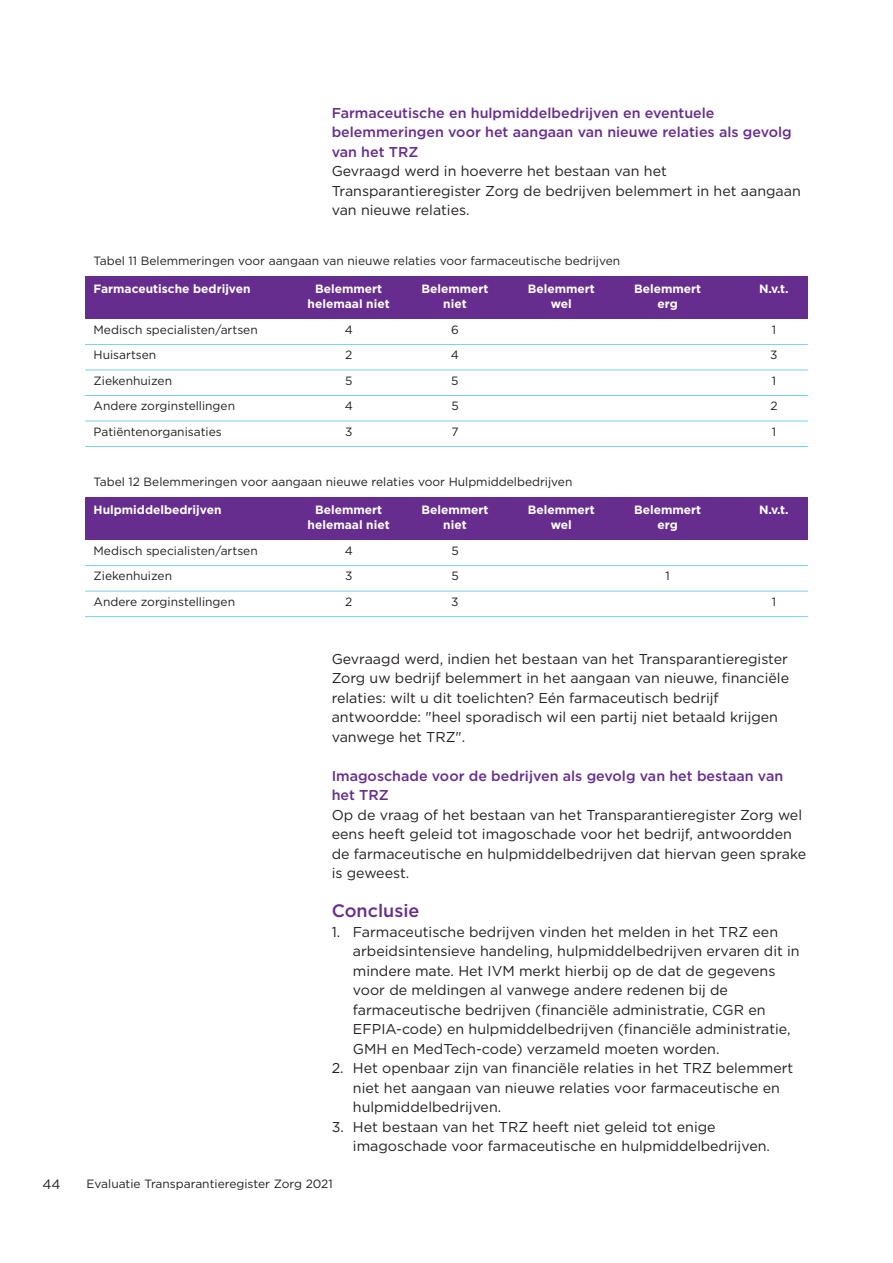
<style>
.page{position:relative;width:893px;height:1263px;background:#fff}
.page>*{position:absolute;margin:0;border:0;box-sizing:border-box;transform-origin:0 0}
.t1{font:500 18px "Gotham";color:#662d8e}
.t2{font:14.25px/19.5px "Gotham";color:#231f20}
.t3{font:500 14.25px/19.5px "Gotham";color:#662d8e}
.t4{font:13.5px "Gotham";color:#231f20}
.t5{font:12px "Gotham";color:#231f20}
.t6{font:700 12px "Gotham";color:#fff}
.s1{font-weight:700;color:#fff}
</style>
<div class="page">
<div style="left:85px;top:276px;width:723px;height:43px;background:#662d8e"></div>
<hr style="left:85px;top:344px;width:723px;height:1px;background:#79d1eb">
<hr style="left:85px;top:370px;width:723px;height:1px;background:#79d1eb">
<hr style="left:85px;top:395px;width:723px;height:1px;background:#79d1eb">
<hr style="left:85px;top:421px;width:723px;height:1px;background:#79d1eb">
<hr style="left:85px;top:446px;width:723px;height:1px;background:#79d1eb">
<div style="left:85px;top:497px;width:723px;height:43px;background:#662d8e"></div>
<hr style="left:85px;top:565px;width:723px;height:1px;background:#79d1eb">
<hr style="left:85px;top:591px;width:723px;height:1px;background:#79d1eb">
<hr style="left:85px;top:616px;width:723px;height:1px;background:#79d1eb">
<p class="t3" style="left:332px;top:104px;width:462px">Farmaceutische en hulpmiddelbedrijven en eventuele belemmeringen voor het aangaan van nieuwe relaties als gevolg van het TRZ</p>
<p class="t2" style="left:332px;top:163px;width:471px">Gevraagd werd in hoeverre het bestaan van het<br>Transparantieregister Zorg de bedrijven belemmert in het aangaan van nieuwe relaties.</p>
<p class="t5" style="left:94px;top:256px;width:528px">Tabel 11 Belemmeringen voor aangaan van nieuwe relaties voor farmaceutische bedrijven</p>
<p class="t6" style="left:94px;top:285px;width:159px">Farmaceutische bedrijven</p>
<p class="t6" style="left:315px;top:285px;width:69px">Belemmert</p>
<p class="t6" style="left:421px;top:285px;width:69px">Belemmert</p>
<p class="t6" style="left:528px;top:285px;width:69px">Belemmert</p>
<p class="t6" style="left:634px;top:285px;width:69px">Belemmert</p>
<p class="t6" style="left:759px;top:285px;width:31px">N.v.t.</p>
<p class="t6" style="left:308px;top:300px;width:84px">helemaal niet</p>
<p class="t6" style="left:443px;top:300px;width:25px">niet</p>
<p class="t6" style="left:551px;top:300px;width:23px">wel</p>
<p class="t6" style="left:657px;top:300px;width:22px">erg</p>
<p class="t5" style="left:94px;top:325px;width:166px">Medisch specialisten/artsen</p>
<p class="t5" style="left:345px;top:325px;width:10px">4</p>
<p class="t5" style="left:451px;top:325px;width:9px">6</p>
<p class="t5" style="left:772px;top:325px;width:6px">1</p>
<p class="t5" style="left:94px;top:351px;width:64px">Huisartsen</p>
<p class="t5" style="left:345px;top:351px;width:9px">2</p>
<p class="t5" style="left:451px;top:351px;width:10px">4</p>
<p class="t5" style="left:770px;top:351px;width:9px">3</p>
<p class="t5" style="left:94px;top:376px;width:80px">Ziekenhuizen</p>
<p class="t5" style="left:345px;top:376px;width:9px">5</p>
<p class="t5" style="left:451px;top:376px;width:9px">5</p>
<p class="t5" style="left:772px;top:376px;width:6px">1</p>
<p class="t5" style="left:94px;top:402px;width:143px">Andere zorginstellingen</p>
<p class="t5" style="left:345px;top:402px;width:10px">4</p>
<p class="t5" style="left:451px;top:402px;width:9px">5</p>
<p class="t5" style="left:770px;top:402px;width:9px">2</p>
<p class="t5" style="left:94px;top:427px;width:130px">Patiëntenorganisaties</p>
<p class="t5" style="left:345px;top:427px;width:9px">3</p>
<p class="t5" style="left:451px;top:427px;width:9px">7</p>
<p class="t5" style="left:772px;top:427px;width:6px">1</p>
<p class="t5" style="left:94px;top:477px;width:608px">Tabel 12 Belemmeringen voor aangaan nieuwe relaties voor Hulpmiddelbedrijven<span class="s1">Hulpmiddelbedrijven</span></p>
<p class="t6" style="left:94px;top:506px;width:130px">Hulpmiddelbedrijven</p>
<p class="t6" style="left:315px;top:506px;width:69px">Belemmert</p>
<p class="t6" style="left:421px;top:506px;width:69px">Belemmert</p>
<p class="t6" style="left:528px;top:506px;width:69px">Belemmert</p>
<p class="t6" style="left:634px;top:506px;width:69px">Belemmert</p>
<p class="t6" style="left:759px;top:506px;width:31px">N.v.t.</p>
<p class="t6" style="left:308px;top:521px;width:84px">helemaal niet</p>
<p class="t6" style="left:443px;top:521px;width:25px">niet</p>
<p class="t6" style="left:551px;top:521px;width:23px">wel</p>
<p class="t6" style="left:657px;top:521px;width:22px">erg</p>
<p class="t5" style="left:94px;top:546px;width:166px">Medisch specialisten/artsen</p>
<p class="t5" style="left:345px;top:546px;width:10px">4</p>
<p class="t5" style="left:451px;top:546px;width:9px">5</p>
<p class="t5" style="left:94px;top:572px;width:80px">Ziekenhuizen</p>
<p class="t5" style="left:345px;top:572px;width:9px">3</p>
<p class="t5" style="left:451px;top:572px;width:9px">5</p>
<p class="t5" style="left:665px;top:572px;width:6px">1</p>
<p class="t5" style="left:94px;top:597px;width:143px">Andere zorginstellingen</p>
<p class="t5" style="left:345px;top:597px;width:9px">2</p>
<p class="t5" style="left:451px;top:597px;width:9px">3</p>
<p class="t5" style="left:772px;top:597px;width:6px">1</p>
<p class="t2" style="left:332px;top:650px;width:459px">Gevraagd werd, indien het bestaan van het Transparantieregister Zorg uw bedrijf belemmert in het aangaan van nieuwe, financiële relaties: wilt u dit toelichten? Eén farmaceutisch bedrijf antwoordde: "heel sporadisch wil een partij niet betaald krijgen vanwege het TRZ".</p>
<p class="t3" style="left:332px;top:767px;width:453px">Imagoschade voor de bedrijven als gevolg van het bestaan van het TRZ</p>
<p class="t2" style="left:332px;top:806px;width:476px">Op de vraag of het bestaan van het Transparantieregister Zorg wel eens heeft geleid tot imagoschade voor het bedrijf, antwoordden de farmaceutische en hulpmiddelbedrijven dat hiervan geen sprake is geweest.</p>
<p class="t1" style="left:332px;top:905px;width:89px">Conclusie</p>
<p class="t2" style="left:353px;top:923px;width:448px;text-indent:-21px">1. Farmaceutische bedrijven vinden het melden in het TRZ een arbeidsintensieve handeling, hulpmiddelbedrijven ervaren dit in mindere mate. Het IVM merkt hierbij op de dat de gegevens voor de meldingen al vanwege andere redenen bij de farmaceutische bedrijven (financiële administratie, CGR en EFPIA-code) en hulpmiddelbedrijven (financiële administratie, GMH en MedTech-code) verzameld moeten worden.</p>
<p class="t2" style="left:353px;top:1060px;width:442px;text-indent:-21px">2. Het openbaar zijn van financiële relaties in het TRZ belemmert niet het aangaan van nieuwe relaties voor farmaceutische en hulpmiddelbedrijven.</p>
<p class="t2" style="left:353px;top:1118px;width:419px;text-indent:-21px">3. Het bestaan van het TRZ heeft niet geleid tot enige imagoschade voor farmaceutische en hulpmiddelbedrijven.</p>
<p class="t4" style="left:43px;top:1179px;width:20px">44</p>
<p class="t5" style="left:87px;top:1179px;width:248px">Evaluatie Transparantieregister Zorg 2021</p>
</div>
